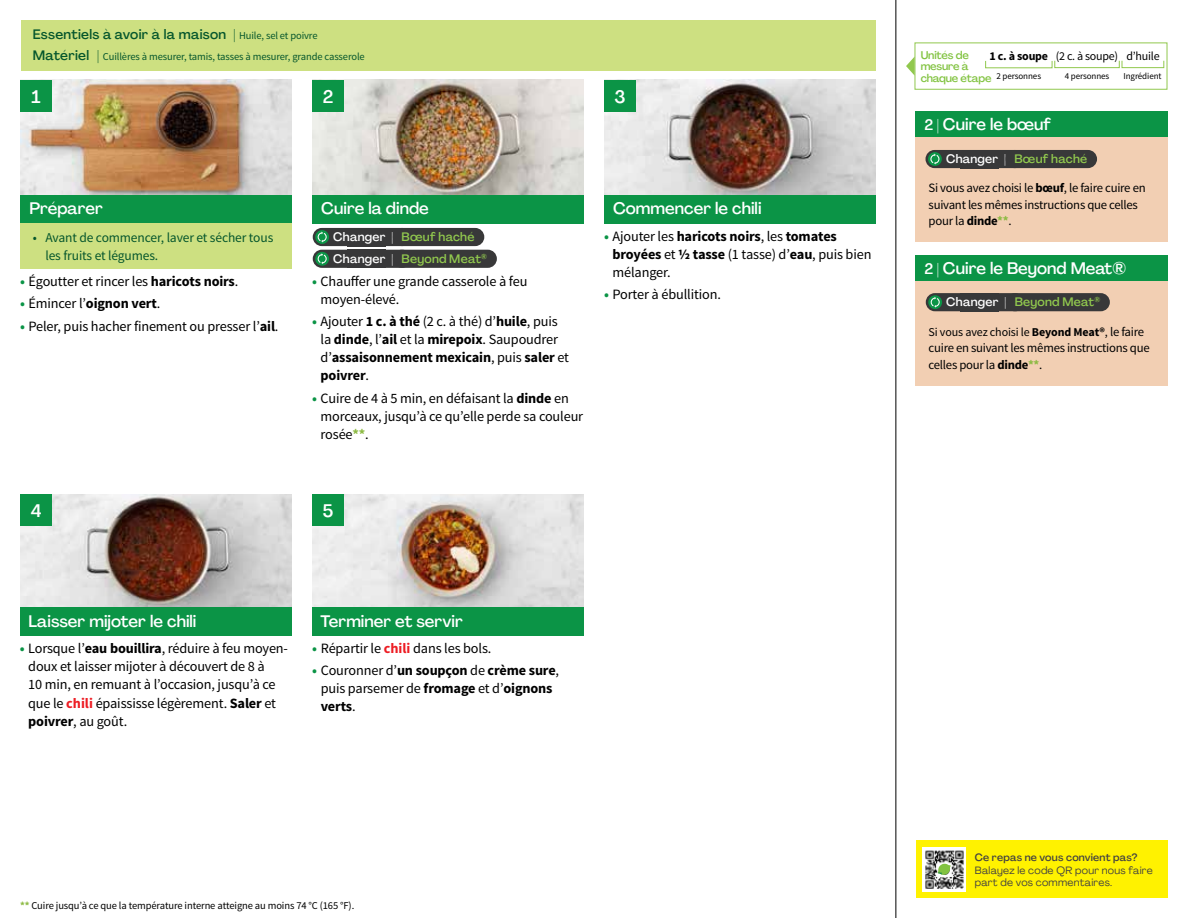
<style>
.page{position:relative;width:1188px;height:918px;background:#fff}
.page>*{position:absolute;margin:0;border:0;box-sizing:border-box;transform-origin:0 0}
.t1{font:500 18px "Agrandir";color:#fff}
.t2{font:500 16.5px "Agrandir";color:#fff}
.t3{font:14.25px/18px "Source Sans Pro";letter-spacing:-.01em;color:#000}
.t4{font:700 14.25px/18px "Source Sans Pro";letter-spacing:-.01em;color:#000}
.t5{font:13.5px/18px "Source Sans Pro";letter-spacing:-.01em;color:#05562c}
.t6{font:500 13.5px "Agrandir";letter-spacing:.02em;color:#05562c}
.t7{font:12.75px/16.5px "Source Sans Pro";letter-spacing:-.02em;color:#000}
.t8{font:500 12.15px "Agrandir";letter-spacing:.02em;color:#91c84e}
.t9{font:12px "Source Sans Pro";letter-spacing:-.01em;color:#000}
.t10{font:500 11.1px/11.7px "Agrandir";letter-spacing:-.015em;color:#82c341}
.t11{font:10.5px "Source Sans Pro";letter-spacing:-.01em;color:#05562c}
.t12{font:10.5px "Source Sans Pro";letter-spacing:-.01em;color:#000}
.t13{font:10.5px/12.8px "Agrandir";letter-spacing:.02em;color:#414042}
.t14{font:500 10.5px "Agrandir";letter-spacing:.02em;color:#414042}
.t15{font:9px "Source Sans Pro";letter-spacing:-.01em;color:#000}
.s1{font-family:"Agrandir";font-weight:500;font-size:13.5px}
.s2{font-weight:700;color:#0b9446}
.s3{font-weight:700}
.s4{color:#fff}
.s5{color:#0b9446}
.s6{font-weight:400}
.s7{font-weight:700;color:#8cba42}
.s8{font-weight:700;color:#ed1d24}
.s9{font-size:15px}
.s10{font-size:12.75px}
</style>
<div class="page">
<img style="left:20px;top:494px;width:272px;height:113px">
<img style="left:312px;top:494px;width:272px;height:113px">
<img style="left:20px;top:80px;width:272px;height:115px">
<img style="left:312px;top:80px;width:272px;height:115px">
<img style="left:604px;top:80px;width:272px;height:115px">
<div style="left:312px;top:195px;width:272px;height:29px;background:#0b9446"></div>
<div style="left:20px;top:195px;width:272px;height:29px;background:#0b9446"></div>
<div style="left:20px;top:607px;width:272px;height:29px;background:#0b9446"></div>
<div style="left:312px;top:607px;width:272px;height:29px;background:#0b9446"></div>
<div style="left:604px;top:195px;width:272px;height:29px;background:#0b9446"></div>
<div style="left:21px;top:20px;width:855px;height:51px;background:#cde081"></div>
<div style="left:20px;top:224px;width:272px;height:45px;background:#cde081"></div>
<hr style="left:896px;top:0;width:1px;height:918px;background:#000">
<div style="left:20px;top:494px;width:32px;height:32px;background:#0b9446"></div>
<div style="left:20px;top:80px;width:32px;height:32px;background:#0b9446"></div>
<div style="left:312px;top:494px;width:32px;height:32px;background:#0b9446"></div>
<div style="left:312px;top:80px;width:32px;height:32px;background:#0b9446"></div>
<div style="left:604px;top:80px;width:32px;height:32px;background:#0b9446"></div>
<svg style="left:906px;top:56px;width:9px;height:20px"></svg>
<div style="left:915px;top:43px;width:252px;height:47px;border:1px solid #91c84e"></div>
<div style="left:985px;top:61px;width:67px;height:7px;border:1px solid #91c84e"></div>
<div style="left:1054px;top:60px;width:66px;height:8px;border:1px solid #91c84e"></div>
<div style="left:1122px;top:60px;width:42px;height:8px;border:1px solid #91c84e"></div>
<div style="left:313px;top:250px;width:98px;height:18px;background:#383839;border-radius:9px"></div>
<svg style="left:315px;top:252px;width:14px;height:14px"></svg>
<svg style="left:318px;top:253px;width:9px;height:11px"></svg>
<div style="left:393px;top:250px;width:104px;height:18px;background:#383839;border-radius:9px"></div>
<div style="left:916px;top:137px;width:252px;height:105px;background:#f2cfb3"></div>
<div style="left:916px;top:111px;width:252px;height:26px;background:#0b9446"></div>
<div style="left:916px;top:281px;width:252px;height:105px;background:#f2cfb3"></div>
<div style="left:916px;top:255px;width:252px;height:26px;background:#0b9446"></div>
<div style="left:313px;top:228px;width:98px;height:18px;background:#383839;border-radius:9px"></div>
<svg style="left:315px;top:230px;width:14px;height:14px"></svg>
<svg style="left:318px;top:232px;width:9px;height:11px"></svg>
<div style="left:393px;top:228px;width:91px;height:18px;background:#383839;border-radius:9px"></div>
<div style="left:926px;top:150px;width:98px;height:18px;background:#383839;border-radius:9px"></div>
<svg style="left:928px;top:152px;width:14px;height:14px"></svg>
<svg style="left:930px;top:154px;width:9px;height:11px"></svg>
<div style="left:1006px;top:150px;width:91px;height:18px;background:#383839;border-radius:9px"></div>
<div style="left:926px;top:293px;width:98px;height:18px;background:#383839;border-radius:9px"></div>
<svg style="left:928px;top:295px;width:14px;height:14px"></svg>
<svg style="left:931px;top:297px;width:9px;height:11px"></svg>
<div style="left:1006px;top:293px;width:104px;height:18px;background:#383839;border-radius:9px"></div>
<div style="left:916px;top:840px;width:252px;height:58px;background:#fff200"></div>
<img style="left:923px;top:847px;width:43px;height:45px">
<svg style="left:938px;top:864px;width:13px;height:11px"></svg>
<p class="t6" style="left:33px;top:26px;width:195px">Essentiels à avoir à la maison</p>
<p class="t11" style="left:233px;top:29px;width:86px"><span class="s1">|</span> Huile, sel et poivre</p>
<p class="t6" style="left:33px;top:47px;width:58px">Matériel</p>
<p class="t11" style="left:97px;top:50px;width:269px"><span class="s1">|</span> Cuillères à mesurer, tamis, tasses à mesurer, grande casserole</p>
<p class="t1" style="left:32px;top:86px;width:11px">1</p>
<p class="t1" style="left:323px;top:86px;width:12px">2</p>
<p class="t1" style="left:614px;top:85px;width:13px">3</p>
<p class="t2" style="left:29px;top:198px;width:75px">Préparer</p>
<p class="t2" style="left:321px;top:198px;width:109px">Cuire la dinde</p>
<p class="t2" style="left:613px;top:198px;width:150px">Commencer le chili</p>
<p class="t5" style="left:45px;top:229px;width:229px;text-indent:-13px">• Avant de commencer, laver et sécher tous les fruits et légumes.</p>
<p class="t3" style="left:20px;top:273px;width:220px"><span class="s2">•</span> Égoutter et rincer les <span class="s3">haricots noirs</span>.</p>
<p class="t3" style="left:20px;top:295px;width:142px"><span class="s2">•</span> Émincer l’<span class="s3">oignon vert</span>.</p>
<p class="t3" style="left:20px;top:317px;width:260px"><span class="s2">•</span> Peler, puis hacher finement ou presser l’<span class="s3">ail</span>.</p>
<p class="t8" style="left:333px;top:230px;width:143px"><span class="s4">Changer |</span> Bœuf haché</p>
<p class="t8" style="left:333px;top:251px;width:155px"><span class="s4">Changer |</span> Beyond Meat<sup>®</sup></p>
<p class="t3" style="left:321px;top:273px;width:208px;text-indent:-9px"><span class="s2">•</span> Chauffer une grande casserole à feu moyen-élevé.</p>
<p class="t4" style="left:321px;top:313px;width:250px;text-indent:-9px"><span class="s5">•</span> <span class="s6">Ajouter</span> 1 c. à thé <span class="s6">(2 c. à thé) d’</span>huile<span class="s6">, puis la</span> dinde<span class="s6">, l’</span>ail <span class="s6">et la</span> mirepoix<span class="s6">. Saupoudrer d’</span>assaisonnement mexicain<span class="s6">, puis</span> saler <span class="s6">et </span>poivrer<span class="s6">.</span></p>
<p class="t3" style="left:321px;top:389px;width:264px;text-indent:-9px"><span class="s2">•</span> Cuire de 4 à 5 min, en défaisant la <span class="s3">dinde</span> en morceaux, jusqu’à ce qu’elle perde sa couleur rosée<span class="s7">**</span>.</p>
<p class="t3" style="left:613px;top:227px;width:260px;text-indent:-9px"><span class="s2">•</span> Ajouter les <span class="s3">haricots noirs</span>, les <span class="s3">tomates broyées</span> et <span class="s3">½ tasse</span> (1 tasse) d’<span class="s3">eau</span>, puis bien mélanger.</p>
<p class="t3" style="left:604px;top:285px;width:118px"><span class="s2">•</span> Porter à ébullition.</p>
<p class="t1" style="left:31px;top:499px;width:12px">4</p>
<p class="t1" style="left:323px;top:499px;width:12px">5</p>
<p class="t2" style="left:29px;top:611px;width:169px">Laisser mijoter le chili</p>
<p class="t2" style="left:321px;top:611px;width:144px">Terminer et servir</p>
<p class="t3" style="left:28px;top:639px;width:261px;text-indent:-9px"><span class="s2">•</span> Lorsque l’<span class="s3">eau bouillira</span>, réduire à feu moyen&shy;doux et laisser mijoter à découvert de 8 à<br>10 min, en remuant à l’occasion, jusqu’à ce que le <span class="s8">chili</span> épaississe légèrement. <span class="s3">Saler</span> et <span class="s3">poivrer</span>, au goût.</p>
<p class="t3" style="left:312px;top:640px;width:181px"><span class="s2">•</span> Répartir le <span class="s8">chili</span> dans les bols.</p>
<p class="t4" style="left:321px;top:662px;width:240px;text-indent:-9px"><span class="s5">•</span> <span class="s6">Couronner d’</span>un soupçon <span class="s6">de</span> crème sure<span class="s6">, puis parsemer de</span> fromage <span class="s6">et d’</span>oignons verts<span class="s6">.</span></p>
<p class="t12" style="left:20px;top:899px;width:336px"><span class="s7">**</span> Cuire jusqu’à ce que la température interne atteigne au moins 74 °C (165 °F).</p>
<p class="t10" style="left:921px;top:49px;width:72px">Unités de mesure à chaque étape</p>
<p class="t9" style="left:990px;top:48px;width:172px"><span class="s3">1 c. à soupe</span> (2 c. à soupe) d’huile</p>
<p class="t15" style="left:997px;top:70px;width:46px">2 personnes</p>
<p class="t15" style="left:1065px;top:70px;width:46px">4 personnes</p>
<p class="t15" style="left:1123px;top:70px;width:40px">Ingrédient</p>
<p class="t2" style="left:924px;top:114px;width:128px"><span class="s9">2 |</span> Cuire le bœuf</p>
<p class="t8" style="left:946px;top:152px;width:143px"><span class="s4">Changer |</span> Bœuf haché</p>
<p class="t7" style="left:929px;top:180px;width:219px">Si vous avez choisi le <span class="s3">bœuf</span>, le faire cuire en suivant les mêmes instructions que celles pour la <span class="s3">dinde</span><span class="s7">**</span>.</p>
<p class="t2" style="left:924px;top:258px;width:203px"><span class="s9">2 |</span> Cuire le Beyond Meat®</p>
<p class="t8" style="left:946px;top:295px;width:155px"><span class="s4">Changer |</span> Beyond Meat<sup>®</sup></p>
<p class="t9" style="left:929px;top:324px;width:217px">Si vous avez choisi le <span class="s3">Beyond Meat®</span>, <span class="s10">le faire</span></p>
<p class="t7" style="left:929px;top:340px;width:223px">cuire en suivant les mêmes instructions que celles pour la <span class="s3">dinde</span><span class="s7">**</span>.</p>
<p class="t14" style="left:975px;top:851px;width:164px">Ce repas ne vous convient pas?</p>
<p class="t13" style="left:975px;top:863px;width:179px">Balayez le code QR pour nous faire part de vos commentaires.</p>
</div>
